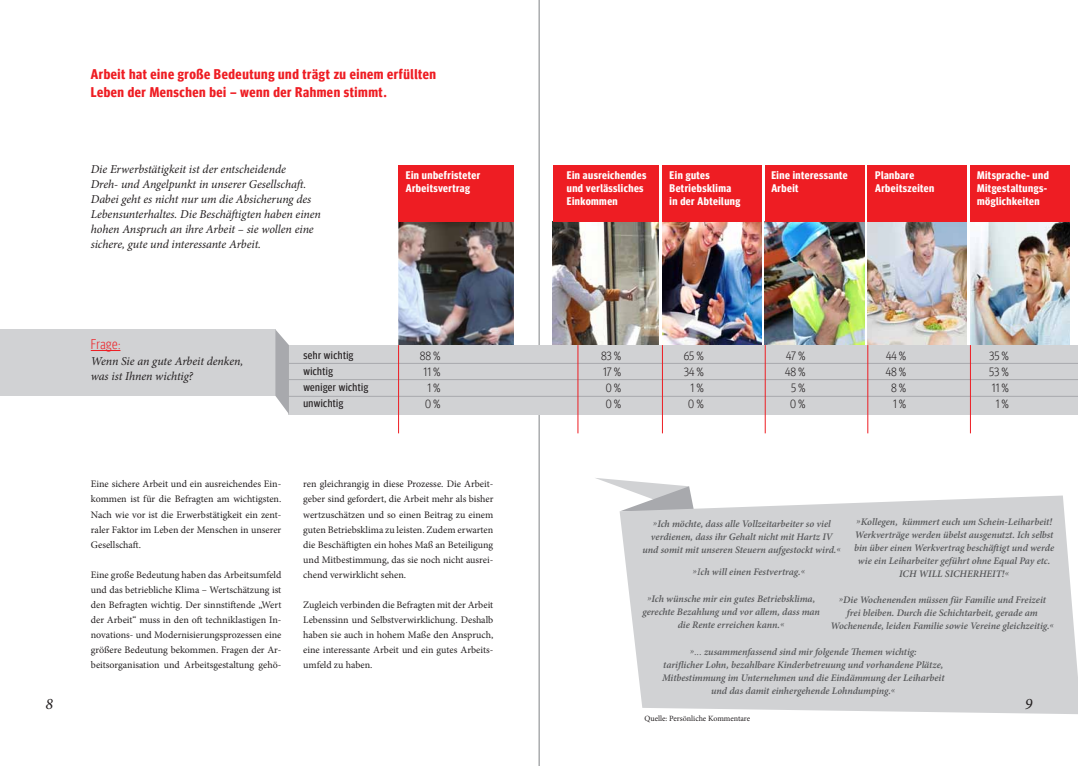
<style>
.page{position:relative;width:1078px;height:766px;background:#fff}
.page>*{position:absolute;margin:0;border:0;box-sizing:border-box;transform-origin:0 0}
.t1{font:italic 16px "Minion Pro";color:#231f20}
.t2{font:700 14px/18px "Meta Headline Cond";letter-spacing:.04em;color:#ee1d23}
.t3{font:300 14px "Meta Headline Cond";letter-spacing:.03em;color:#ee1d23}
.t4{font:italic 12px/15px "Minion Pro";letter-spacing:-.01em;color:#231f20}
.t5{font:300 12px/16px "Meta Headline Cond";color:#231f20;text-align:center}
.t6{font:700 11px/13.2px "Meta Headline Cond";letter-spacing:.04em;color:#fff}
.t7{font:11px/16px "Meta Headline Cond";letter-spacing:.04em;color:#231f20}
.t8{font:10px/15px "Minion Pro";color:#231f20;text-align:justify}
.t9{font:italic 600 10px/13px "Minion Pro";letter-spacing:-.005em;color:#57585a;text-align:center}
.t10{font:8px "Minion Pro";color:#231f20}
.s1{font-weight:400}
</style>
<div class="page">
<hr style="left:539px;top:0;width:1px;height:765px;background:#808285">
<img style="left:662px;top:221px;width:99px;height:124px">
<img style="left:970px;top:221px;width:99px;height:124px">
<img style="left:764px;top:221px;width:100px;height:124px">
<img style="left:867px;top:221px;width:99px;height:124px">
<img style="left:553px;top:221px;width:105px;height:124px">
<img style="left:398px;top:221px;width:116px;height:124px">
<div style="left:764px;top:164px;width:100px;height:57px;background:#ee1d23"></div>
<div style="left:662px;top:164px;width:99px;height:57px;background:#ee1d23"></div>
<div style="left:553px;top:164px;width:105px;height:57px;background:#ee1d23"></div>
<div style="left:398px;top:164px;width:116px;height:57px;background:#ee1d23"></div>
<div style="left:969px;top:164px;width:100px;height:57px;background:#ee1d23"></div>
<div style="left:867px;top:164px;width:99px;height:57px;background:#ee1d23"></div>
<svg style="left:596px;top:478px;width:95px;height:17px"></svg>
<svg style="left:619px;top:495px;width:458px;height:219px;background:#d4d5d7"></svg>
<div style="left:0;top:329px;width:275px;height:67px;background:#d1d2d4"></div>
<div style="left:289px;top:345px;width:788px;height:69px;background:#d1d2d4"></div>
<svg style="left:275px;top:329px;width:14px;height:85px"></svg>
<hr style="left:289px;top:363px;width:788px;height:1px;background:#a8a9ad">
<hr style="left:287px;top:379px;width:790px;height:1px;background:#a8a9ad">
<hr style="left:286px;top:396px;width:791px;height:1px;background:#a8a9ad">
<svg style="left:91px;top:350px;width:29px;height:1px"></svg>
<hr style="left:577px;top:345px;width:1px;height:88px;background:#ee1d23">
<hr style="left:764px;top:345px;width:1px;height:88px;background:#ee1d23">
<hr style="left:867px;top:345px;width:1px;height:88px;background:#ee1d23">
<hr style="left:969px;top:345px;width:1px;height:88px;background:#ee1d23">
<hr style="left:398px;top:345px;width:1px;height:88px;background:#ee1d23">
<hr style="left:662px;top:345px;width:1px;height:88px;background:#ee1d23">
<h1 class="t1" style="left:45px;top:692px;width:9px">8</h1>
<h2 class="t2" style="left:91px;top:65px;width:346px">Arbeit hat eine große Bedeutung und trägt zu einem erfüllten<br>Leben der Menschen bei – wenn der Rahmen stimmt.</h2>
<p class="t4" style="left:91px;top:161px;width:232px">Die Erwerbstätigkeit ist der entscheidende<br>Dreh- und Angelpunkt in unserer Gesellschaft.<br>Dabei geht es nicht nur um die Absicherung des Lebensunterhaltes. Die Beschäftigten haben einen hohen Anspruch an ihre Arbeit – sie wollen eine sichere, gute und interessante Arbeit.</p>
<p class="t6" style="left:405px;top:168px;width:76px">Ein unbefristeter<br>Arbeitsvertrag</p>
<p class="t6" style="left:566px;top:168px;width:81px">Ein ausreichendes und verlässliches<br>Einkommen</p>
<p class="t6" style="left:669px;top:168px;width:72px">Ein gutes<br>Betriebsklima in der Abteilung</p>
<p class="t6" style="left:771px;top:168px;width:78px">Eine interessante<br>Arbeit</p>
<p class="t6" style="left:874px;top:168px;width:61px">Planbare<br>Arbeitszeiten</p>
<p class="t6" style="left:976px;top:168px;width:73px">Mitsprache- und<br>Mitgestaltungs&shy;möglichkeiten</p>
<h2 class="t3" style="left:91px;top:336px;width:31px">Frage:</h2>
<p class="t4" style="left:91px;top:353px;width:154px">Wenn Sie an gute Arbeit denken, was ist Ihnen wichtig?</p>
<p class="t7" style="left:303px;top:347px;width:66px">sehr wichtig wichtig<br>weniger wichtig unwichtig</p>
<p class="t5" style="left:419px;top:348px;width:23px;text-align:right">88 %<br>11 %<br>1 %<br>0 %</p>
<p class="t5" style="left:601px;top:348px;width:22px;text-align:justify">83 % 17 % 0 % 0 %</p>
<p class="t5" style="left:885px;top:348px;width:22px;text-align:right">44 %<br>48 %<br>8 %<br>1 %</p>
<p class="t5" style="left:683px;top:348px;width:22px">65 %<br>34 %<br>1 %<br>0 %</p>
<p class="t5" style="left:785px;top:348px;width:22px">47 %<br>48 %<br>5 %<br>0 %</p>
<p class="t5" style="left:988px;top:348px;width:21px">35 %<br>53 %<br>11 %<br>1 %</p>
<p class="t8" style="left:91px;top:476px;width:192px">Eine sichere Arbeit und ein ausreichendes Ein&shy;kommen ist für die Befragten am wichtigsten.<br>Nach wie vor ist die Erwerbstätigkeit ein zent&shy;raler Faktor im Leben der Menschen in unserer Gesellschaft.</p>
<p class="t8" style="left:91px;top:566px;width:192px">Eine große Bedeutung haben das Arbeitsumfeld und das betriebliche Klima – Wertschätzung ist den Befragten wichtig. Der sinnstiftende „Wert der Arbeit“ muss in den oft techniklastigen In&shy;novations- und Modernisierungsprozessen eine größere Bedeutung bekommen. Fragen der Ar&shy;beitsorganisation und Arbeitsgestaltung gehö-</p>
<p class="t8" style="left:303px;top:476px;width:191px">ren gleichrangig in diese Prozesse. Die Arbeit&shy;geber sind gefordert, die Arbeit mehr als bisher wertzuschätzen und so einen Beitrag zu einem guten Betriebsklima zu leisten. Zudem erwarten die Beschäftigten ein hohes Maß an Beteiligung und Mitbestimmung, das sie noch nicht ausrei&shy;chend verwirklicht sehen.</p>
<p class="t8" style="left:303px;top:596px;width:191px">Zugleich verbinden die Befragten mit der Arbeit Lebenssinn und Selbstverwirklichung. Deshalb haben sie auch in hohem Maße den Anspruch, eine interessante Arbeit und ein gutes Arbeits&shy;umfeld zu haben.</p>
<p class="t9" style="left:642px;top:516px;width:200px"><span class="s1">»</span>Ich möchte, dass alle Vollzeitarbeiter so viel verdienen, dass ihr Gehalt nicht mit Hartz IV und somit mit unseren Steuern aufgestockt wird.<span class="s1">«</span></p>
<p class="t9" style="left:692px;top:565px;width:114px"><span class="s1">»I</span>ch will einen Festvertrag.<span class="s1">«</span></p>
<p class="t9" style="left:854px;top:515px;width:201px"><span class="s1">»</span>Kollegen, kümmert euch um Schein-Leiharbeit!<br>Werkverträge werden übelst ausgenutzt. Ich selbst bin über einen Werkvertrag beschäftigt und werde wie ein Leiharbeiter geführt ohne Equal Pay etc.<br>ICH WILL SICHERHEIT!<span class="s1">«</span></p>
<p class="t9" style="left:642px;top:592px;width:179px"><span class="s1">»</span>Ich wünsche mir ein gutes Betriebsklima, gerechte Bezahlung und vor allem, dass man die Rente erreichen kann.<span class="s1">«</span></p>
<p class="t9" style="left:830px;top:592px;width:225px"><span class="s1">»</span>Die Wochenenden müssen für Familie und Freizeit<br>frei bleiben. Durch die Schichtarbeit, gerade am<br>Wochenende, leiden Familie sowie Vereine gleichzeitig.<span class="s1">«</span></p>
<p class="t9" style="left:662px;top:645px;width:284px"><span class="s1">»...</span> zusammenfassend sind mir folgende Themen wichtig:<br>tariflicher Lohn, bezahlbare Kinderbetreuung und vorhandene Plätze, Mitbestimmung im Unternehmen und die Eindämmung der Leiharbeit und das damit einhergehende Lohndumping.<span class="s1">«</span></p>
<p class="t10" style="left:644px;top:712px;width:107px">Quelle: Persönliche Kommentare</p>
<h1 class="t1" style="left:1024px;top:692px;width:9px">9</h1>
</div>
